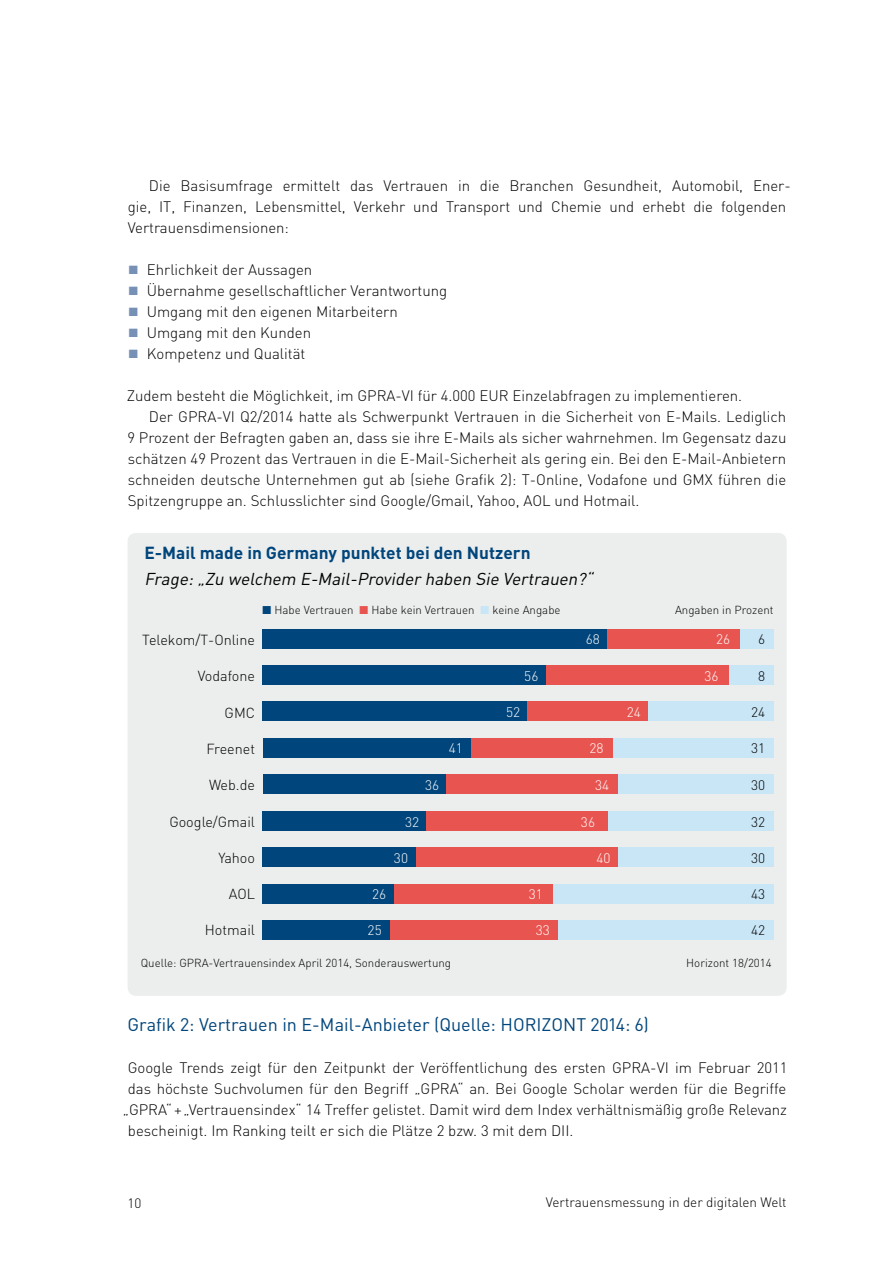
<style>
.page{position:relative;width:893px;height:1263px;background:#fff}
.page>*{position:absolute;margin:0;border:0;box-sizing:border-box;transform-origin:0 0}
.BU_neu{font:18px "DIN Pro";color:#00457b}
.t1{font:700 17.25px "DIN Pro";color:#00457b}
.t2{font:italic 16.95px "DIN Pro";color:#000}
.Lauftext{font:300 15px/21px "DIN Pro";color:#000}
.Lauftext_ohne_Einzug{font:300 15px "DIN Pro";color:#000}
.t3{font:300 14.4px "DIN Pro";color:#000}
.t4{font:300 13.65px "DIN Pro";color:#fff}
.t5{font:300 13.65px "DIN Pro";color:#000}
.t6{font:300 13.5px "DIN Pro";color:#000}
.t7{font:300 11.55px "DIN Pro";color:#000}
.s1{color:#7790b6}
.s2{color:#00457b}
.s3{color:#e85551}
.s4{color:#c9e6f6}
</style>
<div class="page">
<div style="left:128px;top:533px;width:659px;height:463px;background:#eceded;border-radius:9px"></div>
<div style="left:263px;top:629px;width:344px;height:19px;background:#00457b"></div>
<div style="left:607px;top:629px;width:133px;height:19px;background:#e85551"></div>
<div style="left:740px;top:629px;width:33px;height:19px;background:#c9e6f6"></div>
<div style="left:263px;top:665px;width:284px;height:19px;background:#00457b"></div>
<div style="left:547px;top:665px;width:182px;height:19px;background:#e85551"></div>
<div style="left:729px;top:665px;width:44px;height:19px;background:#c9e6f6"></div>
<div style="left:263px;top:702px;width:264px;height:19px;background:#00457b"></div>
<div style="left:527px;top:702px;width:121px;height:19px;background:#e85551"></div>
<div style="left:648px;top:702px;width:125px;height:19px;background:#c9e6f6"></div>
<div style="left:263px;top:738px;width:208px;height:19px;background:#00457b"></div>
<div style="left:471px;top:738px;width:142px;height:19px;background:#e85551"></div>
<div style="left:613px;top:738px;width:160px;height:19px;background:#c9e6f6"></div>
<div style="left:263px;top:775px;width:183px;height:19px;background:#00457b"></div>
<div style="left:446px;top:775px;width:172px;height:19px;background:#e85551"></div>
<div style="left:618px;top:775px;width:155px;height:19px;background:#c9e6f6"></div>
<div style="left:263px;top:811px;width:163px;height:19px;background:#00457b"></div>
<div style="left:426px;top:811px;width:182px;height:19px;background:#e85551"></div>
<div style="left:608px;top:811px;width:165px;height:19px;background:#c9e6f6"></div>
<div style="left:263px;top:848px;width:153px;height:19px;background:#00457b"></div>
<div style="left:416px;top:848px;width:202px;height:19px;background:#e85551"></div>
<div style="left:618px;top:848px;width:155px;height:19px;background:#c9e6f6"></div>
<div style="left:263px;top:884px;width:132px;height:19px;background:#00457b"></div>
<div style="left:395px;top:884px;width:158px;height:19px;background:#e85551"></div>
<div style="left:553px;top:884px;width:220px;height:19px;background:#c9e6f6"></div>
<div style="left:263px;top:921px;width:127px;height:19px;background:#00457b"></div>
<div style="left:390px;top:921px;width:168px;height:19px;background:#e85551"></div>
<div style="left:558px;top:921px;width:215px;height:19px;background:#c9e6f6"></div>
<p class="Lauftext" style="left:128px;top:175px;width:665px;text-indent:21px">Die Basisumfrage ermittelt das Vertrauen in die Branchen Gesundheit, Automobil, Ener&shy;gie, IT, Finanzen, Lebensmittel, Verkehr und Transport und Chemie und erhebt die folgenden<br>Vertrauensdimensionen:</p>
<p class="Lauftext" style="left:129px;top:259px;width:185px"><span class="s1">■</span> Ehrlichkeit der Aussagen</p>
<p class="Lauftext" style="left:129px;top:280px;width:320px"><span class="s1">■</span> Übernahme gesellschaftlicher Verantwortung</p>
<p class="Lauftext" style="left:129px;top:301px;width:271px"><span class="s1">■</span> Umgang mit den eigenen Mitarbeitern</p>
<p class="Lauftext" style="left:129px;top:322px;width:184px"><span class="s1">■</span> Umgang mit den Kunden</p>
<p class="Lauftext" style="left:129px;top:343px;width:178px"><span class="s1">■</span> Kompetenz und Qualität</p>
<p class="Lauftext_ohne_Einzug" style="left:127px;top:385px;width:617px">Zudem besteht die Möglichkeit, im GPRA-VI für 4.000 EUR Einzelabfragen zu implementieren.</p>
<p class="Lauftext" style="left:127px;top:406px;width:660px;text-align:justify;text-indent:22px">Der GPRA-VI Q2/2014 hatte als Schwerpunkt Vertrauen in die Sicherheit von E-Mails. Lediglich 9 Prozent der Befragten gaben an, dass sie ihre E-Mails als sicher wahrnehmen. Im Gegensatz dazu schätzen 49 Prozent das Vertrauen in die E-Mail-Sicherheit als gering ein. Bei den E-Mail-Anbietern schneiden deutsche Unternehmen gut ab (siehe Grafik 2): T-Online, Vodafone und GMX führen die Spitzengruppe an. Schlusslichter sind Google/Gmail, Yahoo, AOL und Hotmail.</p>
<p class="t1" style="left:144px;top:541px;width:388px">E-Mail made in Germany punktet bei den Nutzern</p>
<p class="t2" style="left:145px;top:567px;width:454px">Frage:„Zu welchem E-Mail-Provider haben Sie Vertrauen?“</p>
<p class="t7" style="left:263px;top:602px;width:299px"><span class="s2">■</span> Habe Vertrauen <span class="s3">■</span> Habe kein Vertrauen <span class="s4">■</span> keine Angabe</p>
<p class="t7" style="left:675px;top:602px;width:100px">Angaben in Prozent</p>
<p class="t3" style="left:142px;top:630px;width:114px">Telekom/T-Online</p>
<p class="t3" style="left:198px;top:666px;width:59px">Vodafone</p>
<p class="t3" style="left:225px;top:703px;width:32px">GMC</p>
<p class="t3" style="left:206px;top:739px;width:50px">Freenet</p>
<p class="t3" style="left:209px;top:775px;width:47px">Web.de</p>
<p class="t3" style="left:169px;top:811px;width:87px">Google/Gmail</p>
<p class="t3" style="left:218px;top:848px;width:38px">Yahoo</p>
<p class="t3" style="left:229px;top:884px;width:28px">AOL</p>
<p class="t3" style="left:205px;top:920px;width:52px">Hotmail</p>
<p class="t4" style="left:586px;top:630px;width:16px">68</p>
<p class="t4" style="left:716px;top:630px;width:16px">26</p>
<p class="t5" style="left:758px;top:630px;width:9px">6</p>
<p class="t4" style="left:524px;top:666px;width:16px">56</p>
<p class="t4" style="left:705px;top:666px;width:16px">36</p>
<p class="t5" style="left:758px;top:666px;width:9px">8</p>
<p class="t4" style="left:506px;top:702px;width:16px">52</p>
<p class="t4" style="left:627px;top:702px;width:16px">24</p>
<p class="t5" style="left:751px;top:702px;width:16px">24</p>
<p class="t4" style="left:449px;top:739px;width:16px">41</p>
<p class="t4" style="left:589px;top:739px;width:16px">28</p>
<p class="t5" style="left:751px;top:739px;width:16px">31</p>
<p class="t4" style="left:425px;top:775px;width:16px">36</p>
<p class="t4" style="left:595px;top:775px;width:16px">34</p>
<p class="t5" style="left:751px;top:775px;width:16px">30</p>
<p class="t4" style="left:405px;top:812px;width:16px">32</p>
<p class="t4" style="left:581px;top:812px;width:16px">36</p>
<p class="t5" style="left:751px;top:812px;width:16px">32</p>
<p class="t4" style="left:394px;top:849px;width:16px">30</p>
<p class="t4" style="left:597px;top:849px;width:16px">40</p>
<p class="t5" style="left:751px;top:849px;width:16px">30</p>
<p class="t4" style="left:372px;top:884px;width:16px">26</p>
<p class="t4" style="left:529px;top:884px;width:16px">31</p>
<p class="t5" style="left:751px;top:884px;width:16px">43</p>
<p class="t4" style="left:368px;top:921px;width:16px">25</p>
<p class="t4" style="left:536px;top:921px;width:16px">33</p>
<p class="t5" style="left:751px;top:921px;width:16px">42</p>
<p class="t7" style="left:141px;top:955px;width:312px">Quelle: GPRA-Vertrauensindex April 2014, Sonderauswertung</p>
<p class="t7" style="left:686px;top:955px;width:87px">Horizont 18/2014</p>
<p class="BU_neu" style="left:128px;top:1012px;width:523px">Grafik 2: Vertrauen in E-Mail-Anbieter (Quelle: HORIZONT 2014: 6)</p>
<p class="Lauftext_ohne_Einzug" style="left:128px;top:1057px;width:661px">Google Trends zeigt für den Zeitpunkt der Veröffentlichung des ersten GPRA-VI im Februar 2011</p>
<p class="Lauftext_ohne_Einzug" style="left:128px;top:1078px;width:660px">das höchste Suchvolumen für den Begriff „GPRA“ an. Bei Google Scholar werden für die Begriffe</p>
<p class="Lauftext_ohne_Einzug" style="left:123px;top:1099px;width:666px">„GPRA“+„Vertrauensindex“ 14 Treffer gelistet. Damit wird dem Index verhältnismäßig große Relevanz</p>
<p class="Lauftext_ohne_Einzug" style="left:128px;top:1120px;width:447px">bescheinigt. Im Ranking teilt er sich die Plätze 2 bzw. 3 mit dem DII.</p>
<p class="t6" style="left:128px;top:1194px;width:15px">10</p>
<p class="t6" style="left:546px;top:1193px;width:242px">Vertrauensmessung in der digitalen Welt</p>
</div>
